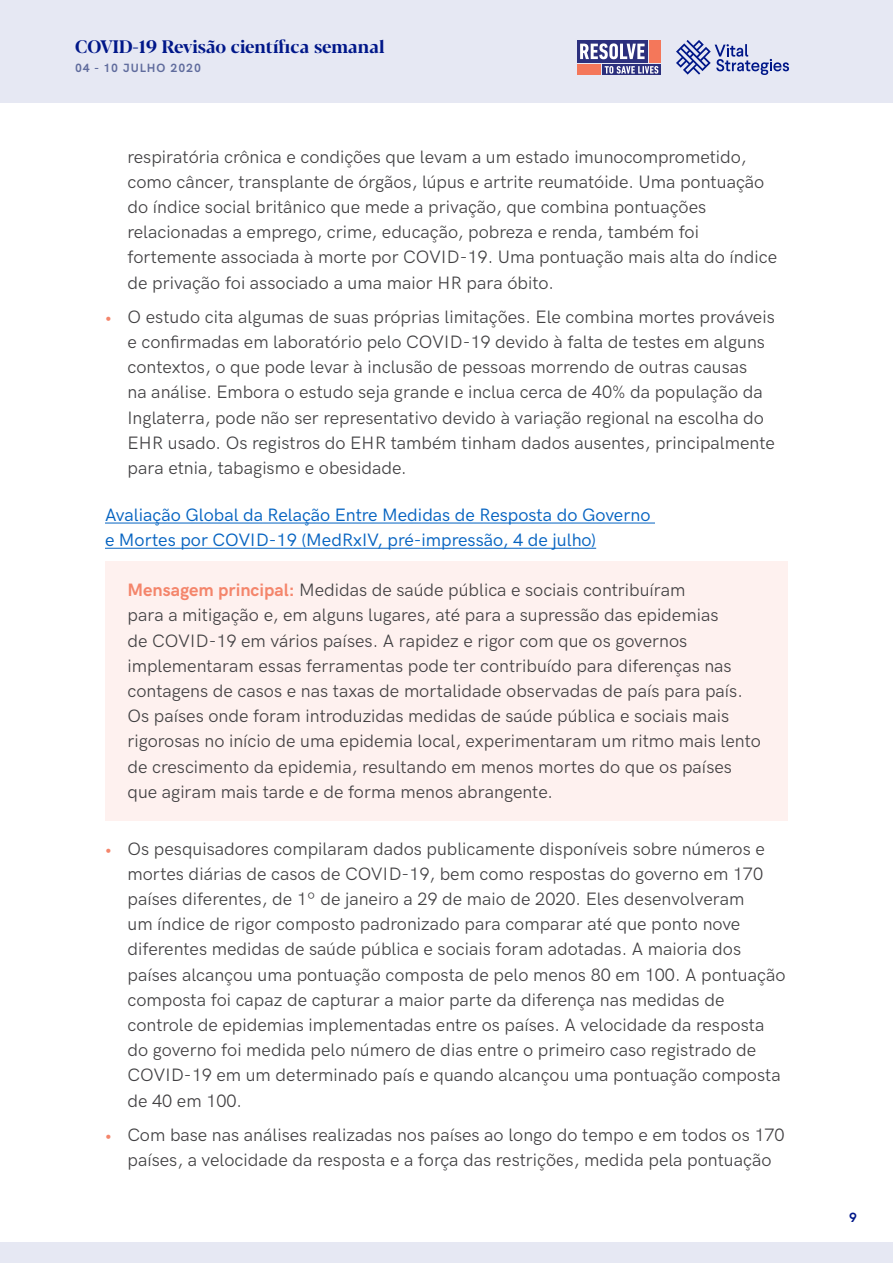
<style>
.page{position:relative;width:893px;height:1263px;background:#fff}
.page>*{position:absolute;margin:0;border:0;box-sizing:border-box;transform-origin:0 0}
.t1{font:18px/25.2px "HK Grotesk Pro";color:#414042}
.t2{font:18px/25.2px "HK Grotesk Pro";color:#0563c1}
.t3{font:700 18px "Blacker Display";color:#001789}
.t4{font:700 13.5px "HK Grotesk Pro";color:#001789}
.t5{font:700 12px "HK Grotesk Pro";letter-spacing:.08em;color:#606c9d}
.s1{font-weight:700;color:#f4856b}
</style>
<div class="page">
<div style="left:0;top:1242px;width:893px;height:21px;background:#e6e8f3"></div>
<div style="left:0;top:0;width:893px;height:103px;background:#e6e8f3"></div>
<div style="left:577px;top:40px;width:71px;height:22px;background:#2c307d"></div>
<div style="left:649px;top:40px;width:11px;height:22px;background:#f4775a"></div>
<div style="left:602px;top:64px;width:58px;height:11px;background:#2c307d"></div>
<div style="left:577px;top:64px;width:24px;height:11px;background:#f4775a"></div>
<svg style="left:605px;top:66px;width:53px;height:8px"></svg>
<svg style="left:580px;top:43px;width:65px;height:16px"></svg>
<svg style="left:676px;top:40px;width:113px;height:35px"></svg>
<hr style="left:105px;top:523px;width:550px;height:1px;background:#0563c1">
<hr style="left:105px;top:548px;width:491px;height:1px;background:#0563c1">
<div style="left:105px;top:561px;width:683px;height:259px;background:#fef1ef"></div>
<p class="t3" style="left:75px;top:36px;width:311px">COVID-19 Revisão científica semanal</p>
<p class="t5" style="left:75px;top:59px;width:128px">04 - 10 JULHO 2020</p>
<p class="t1" style="left:128px;top:142px;width:651px">respiratória crônica e condições que levam a um estado imunocomprometido, como câncer, transplante de órgãos, lúpus e artrite reumatóide. Uma pontuação do índice social britânico que mede a privação, que combina pontuações relacionadas a emprego, crime, educação, pobreza e renda, também foi fortemente associada à morte por COVID-19. Uma pontuação mais alta do índice de privação foi associado a uma maior HR para óbito.</p>
<p class="t1" style="left:128px;top:303px;width:649px;text-indent:-22px"><span class="s1">•</span> O estudo cita algumas de suas próprias limitações. Ele combina mortes prováveis e confirmadas em laboratório pelo COVID-19 devido à falta de testes em alguns contextos, o que pode levar à inclusão de pessoas morrendo de outras causas<br>na análise. Embora o estudo seja grande e inclua cerca de 40% da população da Inglaterra, pode não ser representativo devido à variação regional na escolha do EHR usado. Os registros do EHR também tinham dados ausentes, principalmente para etnia, tabagismo e obesidade.</p>
<p class="t2" style="left:105px;top:501px;width:547px">Avaliação Global da Relação Entre Medidas de Resposta do Governo e Mortes por COVID-19 (MedRxIV, pré-impressão, 4 de julho)</p>
<p class="t1" style="left:128px;top:576px;width:635px"><span class="s1">Mensagem principal:</span> Medidas de saúde pública e sociais contribuíram<br>para a mitigação e, em alguns lugares, até para a supressão das epidemias<br>de COVID-19 em vários países. A rapidez e rigor com que os governos implementaram essas ferramentas pode ter contribuído para diferenças nas contagens de casos e nas taxas de mortalidade observadas de país para país.<br>Os países onde foram introduzidas medidas de saúde pública e sociais mais rigorosas no início de uma epidemia local, experimentaram um ritmo mais lento de crescimento da epidemia, resultando em menos mortes do que os países que agiram mais tarde e de forma menos abrangente.</p>
<p class="t1" style="left:128px;top:834px;width:659px;text-indent:-22px"><span class="s1">•</span> Os pesquisadores compilaram dados publicamente disponíveis sobre números e mortes diárias de casos de COVID-19, bem como respostas do governo em 170 países diferentes, de 1º de janeiro a 29 de maio de 2020. Eles desenvolveram<br>um índice de rigor composto padronizado para comparar até que ponto nove diferentes medidas de saúde pública e sociais foram adotadas. A maioria dos países alcançou uma pontuação composta de pelo menos 80 em 100. A pontuação composta foi capaz de capturar a maior parte da diferença nas medidas de controle de epidemias implementadas entre os países. A velocidade da resposta do governo foi medida pelo número de dias entre o primeiro caso registrado de COVID-19 em um determinado país e quando alcançou uma pontuação composta de 40 em 100.</p>
<p class="t1" style="left:105px;top:1120px;width:681px;text-align:center"><span class="s1">•</span> Com base nas análises realizadas nos países ao longo do tempo e em todos os 170 países, a velocidade da resposta e a força das restrições, medida pela pontuação</p>
<p class="t4" style="left:849px;top:1207px;width:9px">9</p>
</div>
